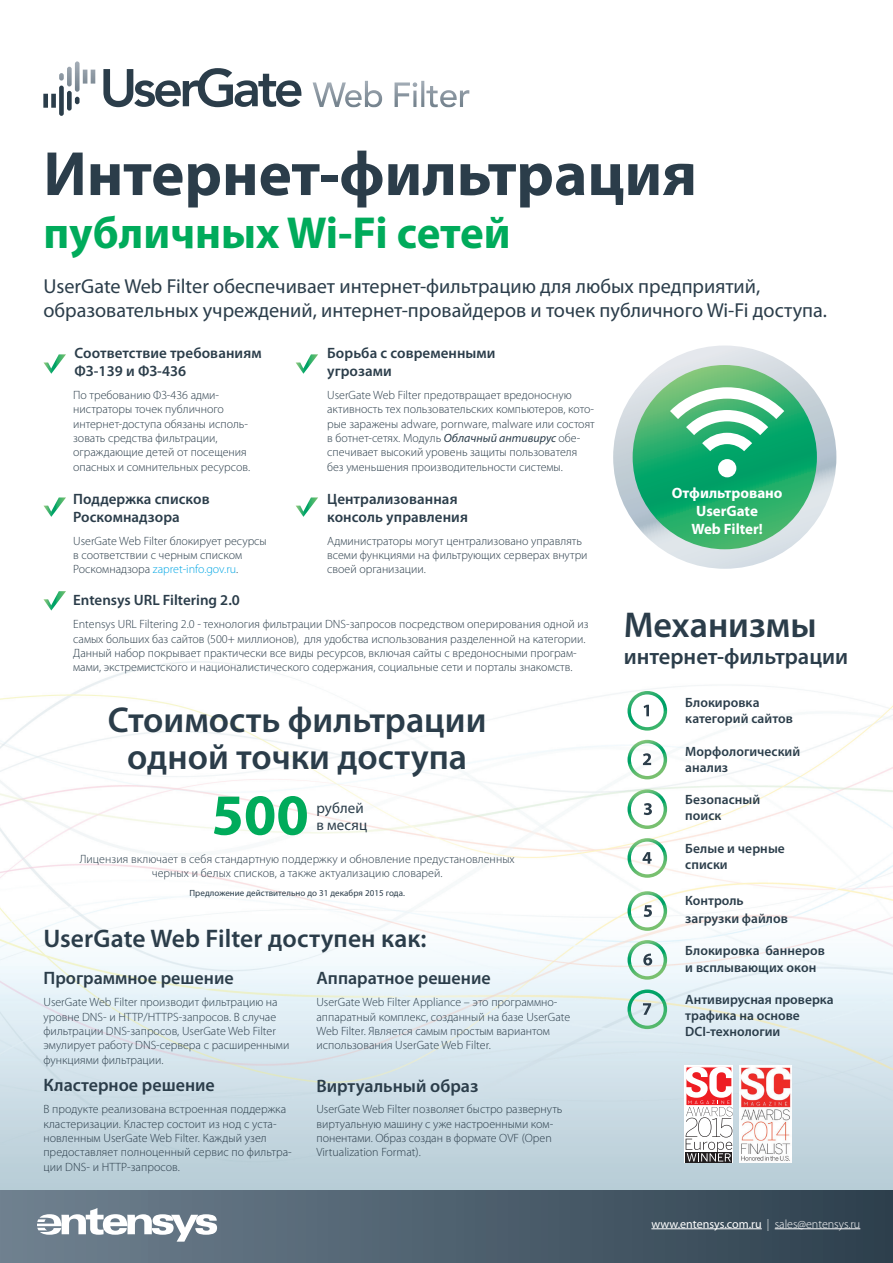
<style>
.page{position:relative;width:893px;height:1263px;background:#fff}
.page>*{position:absolute;margin:0;border:0;box-sizing:border-box;transform-origin:0 0}
.t1{font:700 63px "Myriad Pro";color:#2b3d4a}
.t2{font:700 58.5px "Myriad Pro";color:#00ab5b}
.t3{font:700 45px "Myriad Pro";color:#00ab5b}
.t4{font:600 36px "Myriad Pro";color:#2b3d4a}
.t5{font:600 25.5px "Myriad Pro";letter-spacing:.005em;color:#2b3d4a}
.t6{font:600 22.5px "Myriad Pro";color:#2b3d4a}
.t7{font:20.25px/24.3px "Myriad Pro";color:#2b3d4a}
._1{font:600 18px "Myriad Pro";color:#2b3d4a}
._1-2{font:600 15px/18px "Myriad Pro";letter-spacing:.005em;color:#2b3d4a}
.t8{font:700 15px "Myriad Pro";color:#fff}
._1-3{font:15px "Myriad Pro";letter-spacing:.005em;color:#2b3d4a}
.t9{font:600 13.5px/16.2px "Myriad Pro";letter-spacing:.005em;color:#2b3d4a}
.Hyper_Grep_8{font:300 12px/14.4px "Myriad Pro";color:#2b3d4a}
._1-4{font:300 12px/14.4px "Myriad Pro";letter-spacing:.005em;color:#2b3d4a;text-align:center}
.t10{font:12px "Myriad Pro";color:#fff}
._1-5{font:9px "Myriad Pro";letter-spacing:.005em;color:#2b3d4a}
.s1{font-weight:400;font-style:italic}
.s2{color:#00a6e4}
.s3{font-weight:300}
</style>
<div class="page">
<img style="left:0;top:69px;width:893px;height:1122px">
<svg style="left:613px;top:345px;width:223px;height:224px"></svg>
<svg style="left:670px;top:387px;width:114px;height:64px"></svg>
<div style="left:718px;top:459px;width:18px;height:18px;background:#fff;border-radius:50%"></div>
<img style="left:59px;top:61px;width:36px;height:31px">
<svg style="left:43px;top:86px;width:37px;height:30px"></svg>
<svg style="left:103px;top:68px;width:198px;height:39px"></svg>
<img style="left:313px;top:81px;width:156px;height:26px">
<svg style="left:627px;top:740px;width:40px;height:39px"></svg>
<svg style="left:627px;top:940px;width:40px;height:40px"></svg>
<svg style="left:627px;top:789px;width:40px;height:40px"></svg>
<svg style="left:627px;top:838px;width:40px;height:40px"></svg>
<svg style="left:627px;top:891px;width:40px;height:40px"></svg>
<svg style="left:627px;top:691px;width:40px;height:40px"></svg>
<svg style="left:44px;top:354px;width:22px;height:20px"></svg>
<svg style="left:296px;top:354px;width:22px;height:20px"></svg>
<svg style="left:44px;top:497px;width:22px;height:20px"></svg>
<svg style="left:44px;top:591px;width:22px;height:19px"></svg>
<svg style="left:296px;top:497px;width:22px;height:20px"></svg>
<img style="left:739px;top:1065px;width:52px;height:98px">
<svg style="left:627px;top:989px;width:40px;height:40px;background:#afd9cc"></svg>
<svg style="left:684px;top:1065px;width:49px;height:97px"></svg>
<div style="left:686px;top:1066px;width:46px;height:40px;background:#fef6f6"></div>
<svg style="left:685px;top:1152px;width:47px;height:10px"></svg>
<svg style="left:686px;top:1067px;width:47px;height:94px"></svg>
<div style="left:0;top:1191px;width:893px;height:72px;background:linear-gradient(to right,#708190,#2f424f)"></div>
<svg style="left:37px;top:1208px;width:180px;height:33px"></svg>
<hr style="left:651px;top:1228px;width:111px;height:1px;background:#fff">
<hr style="left:775px;top:1228px;width:85px;height:1px;background:#fff">
<p class="t1" style="left:43px;top:133px;width:655px">Интернет-фильтрация</p>
<p class="t3" style="left:43px;top:203px;width:469px">публичных Wi-Fi сетей</p>
<p class="t7" style="left:43px;top:273px;width:785px">UserGate Web Filter обеспечивает интернет-фильтрацию для любых предприятий, образовательных учреждений, интернет-провайдеров и точек публичного Wi-Fi доступа.</p>
<p class="_1-2" style="left:75px;top:343px;width:188px">Соответствие требованиям</p>
<p class="_1-2" style="left:75px;top:361px;width:113px">ФЗ-139 и ФЗ-436</p>
<p class="_1-2" style="left:327px;top:343px;width:170px">Борьба с современными угрозами</p>
<p class="Hyper_Grep_8" style="left:73px;top:388px;width:179px">По требованию ФЗ-436 адми&shy;нистраторы точек публичного интернет-доступа обязаны исполь&shy;зовать средства фильтрации, ограждающие детей от посещения опасных и сомнительных ресурсов.</p>
<p class="Hyper_Grep_8" style="left:327px;top:388px;width:269px">UserGate Web Filter предотвращает вредоносную активность тех пользовательских компьютеров, кото&shy;рые заражены adware, pornware, malware или состоят в ботнет-сетях. Модуль <span class="s1">Облачный антивирус</span> обе&shy;спечивает высокий уровень защиты пользователя без уменьшения производительности системы.</p>
<p class="_1-2" style="left:73px;top:489px;width:138px">Поддержка списков<br>Роскомнадзора</p>
<p class="_1-2" style="left:327px;top:489px;width:132px">Централизованная</p>
<p class="_1-2" style="left:327px;top:507px;width:142px">консоль управления</p>
<p class="t8" style="left:672px;top:483px;width:112px">Отфильтровано</p>
<p class="t8" style="left:696px;top:501px;width:63px">UserGate</p>
<p class="t8" style="left:691px;top:519px;width:73px">Web Filter!</p>
<p class="Hyper_Grep_8" style="left:73px;top:534px;width:195px">UserGate Web Filter блокирует ресурсы в соответствии с черным списком<br>Роскомнадзора <span class="s2">zapret-info.gov.ru</span>.</p>
<p class="Hyper_Grep_8" style="left:327px;top:534px;width:262px">Администраторы могут централизовано управлять всеми функциями на фильтрующих серверах внутри своей организации.</p>
<p class="_1-2" style="left:73px;top:591px;width:168px">Entensys URL Filtering 2.0</p>
<p class="Hyper_Grep_8" style="left:73px;top:617px;width:517px">Entensys URL Filtering 2.0 - технология фильтрации DNS-запросов посредством оперирования одной из самых больших баз сайтов (500+ миллионов), для удобства использования разделенной на категории.<br>Данный набор покрывает практически все виды ресурсов, включая сайты с вредоносными програм&shy;мами, экстремистского и националистического содержания, социальные сети и порталы знакомств.</p>
<p class="t4" style="left:624px;top:602px;width:194px">Механизмы</p>
<p class="t6" style="left:624px;top:642px;width:226px">интернет-фильтрации</p>
<p class="t9" style="left:685px;top:694px;width:76px">Блокировка</p>
<p class="t9" style="left:685px;top:710px;width:109px">категорий сайтов</p>
<p class="t9" style="left:685px;top:742px;width:116px">Морфологический</p>
<p class="t9" style="left:685px;top:759px;width:44px">анализ</p>
<p class="t9" style="left:685px;top:791px;width:76px">Безопасный</p>
<p class="t9" style="left:685px;top:807px;width:38px">поиск</p>
<p class="t9" style="left:685px;top:840px;width:101px">Белые и черные</p>
<p class="t9" style="left:685px;top:856px;width:44px">списки</p>
<p class="t9" style="left:685px;top:892px;width:60px">Контроль</p>
<p class="t9" style="left:685px;top:910px;width:104px">загрузки файлов</p>
<p class="t9" style="left:685px;top:942px;width:141px">Блокировка баннеров</p>
<p class="t9" style="left:685px;top:958px;width:133px">и всплывающих окон</p>
<p class="t9" style="left:685px;top:991px;width:150px">Антивирусная проверка трафика на основе<br>DCI-технологии</p>
<p class="t4" style="left:108px;top:697px;width:380px">Стоимость фильтрации</p>
<p class="t4" style="left:127px;top:734px;width:341px">одной точки доступа</p>
<p class="t2" style="left:211px;top:777px;width:99px">500</p>
<p class="_1-3" style="left:316px;top:799px;width:49px">рублей</p>
<p class="_1-3" style="left:316px;top:816px;width:52px">в месяц</p>
<p class="_1-4" style="left:80px;top:852px;width:436px">Лицензия включает в себя стандартную поддержку и обновление предустановленных черных и белых списков, а также актуализацию словарей.</p>
<p class="_1-5" style="left:189px;top:887px;width:217px">Предложение действительно до 31 декабря 2015 года.</p>
<p class="t5" style="left:43px;top:922px;width:385px">UserGate Web Filter доступен как:</p>
<p class="_1" style="left:44px;top:967px;width:192px">Программное решение</p>
<p class="_1" style="left:316px;top:967px;width:176px">Аппаратное решение</p>
<p class="Hyper_Grep_8" style="left:44px;top:995px;width:247px">UserGate Web Filter производит фильтрацию на уровне DNS- и HTTP/HTTPS-запросов. В случае фильтрации DNS-запросов, UserGate Web Filter эмулирует работу DNS-сервера с расширенными функциями фильтрации.</p>
<p class="Hyper_Grep_8" style="left:316px;top:995px;width:255px">UserGate Web Filter Appliance – это программно&shy;аппаратный комплекс, созданный на базе UserGate Web Filter. Является самым простым вариантом использования UserGate Web Filter.</p>
<p class="Hyper_Grep_8" style="left:43px;top:1102px;width:250px">В продукте реализована встроенная поддержка кластеризации. Кластер состоит из нод с уста&shy;новленным UserGate Web Filter. Каждый узел предоставляет полноценный сервис по фильтра&shy;ции DNS- и HTTP-запросов.</p>
<p class="_1" style="left:43px;top:1073px;width:173px">Кластерное решение</p>
<p class="_1" style="left:316px;top:1074px;width:163px">Виртуальный образ</p>
<p class="Hyper_Grep_8" style="left:316px;top:1102px;width:247px">UserGate Web Filter позволяет быстро развернуть виртуальную машину с уже настроенными ком&shy;понентами. Образ создан в формате OVF (Open Virtualization Format).</p>
<p class="t10" style="left:651px;top:1216px;width:210px">www.entensys.com.ru <span class="s3">| sales@entensys.ru</span></p>
</div>
